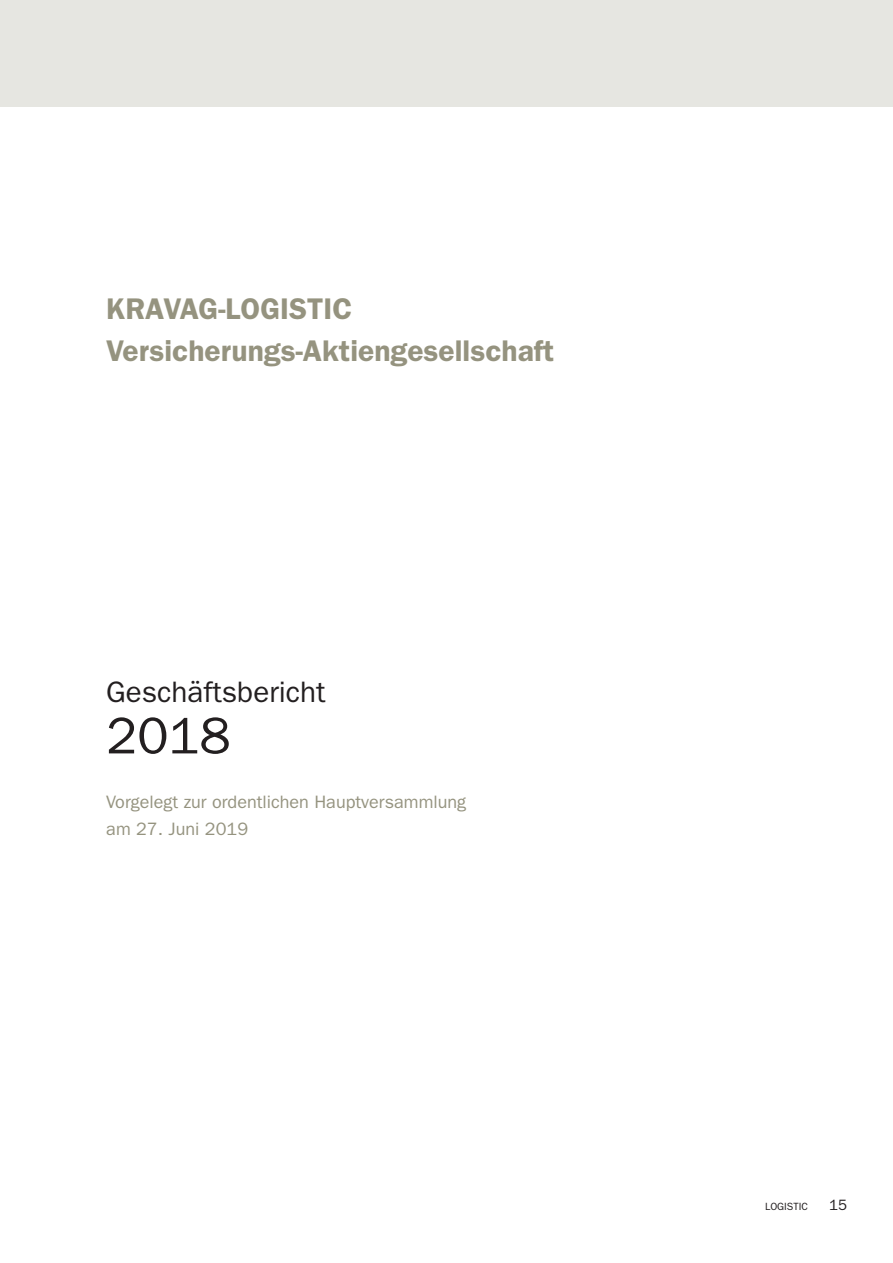
<style>
.page{position:relative;width:893px;height:1263px;background:#fff}
.page>*{position:absolute;margin:0;border:0;box-sizing:border-box;transform-origin:0 0}
.t1{font:51.75px "Franklin Gothic LT";color:#231f20}
.t2{font:600 30px "Franklin Gothic LT";color:#95937f}
.t3{font:29.7px "Franklin Gothic LT";color:#231f20}
.t4{font:18px "Franklin Gothic LT";color:#95937f}
.t5{font:15px "Franklin Gothic LT";color:#231f20}
.t6{font:10.5px "Franklin Gothic LT";color:#231f20}
</style>
<div class="page">
<div style="left:0;top:0;width:893px;height:106px;background:#e6e6e1"></div>
<p class="t2" style="left:106px;top:298px;width:247px">KRAVAG-LOGISTIC</p>
<p class="t2" style="left:106px;top:340px;width:450px">Versicherungs-Aktiengesellschaft</p>
<p class="t3" style="left:106px;top:682px;width:221px">Geschäftsbericht</p>
<p class="t1" style="left:106px;top:718px;width:126px">2018</p>
<p class="t4" style="left:106px;top:795px;width:361px">Vorgelegt zur ordentlichen Hauptversammlung</p>
<p class="t4" style="left:106px;top:822px;width:143px">am 27. Juni 2019</p>
<p class="t6" style="left:765px;top:1203px;width:44px">LOGISTIC</p>
<p class="t5" style="left:829px;top:1200px;width:19px">15</p>
</div>
